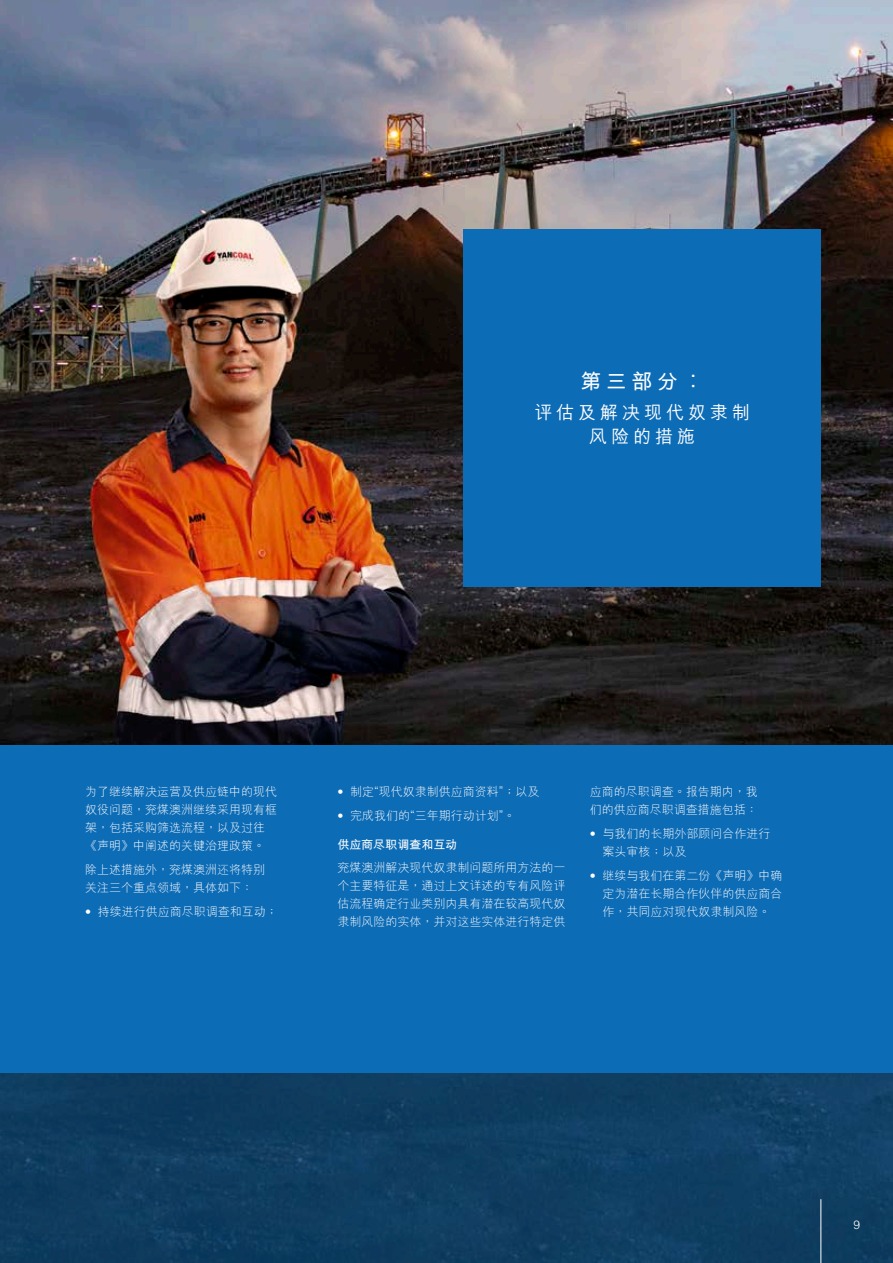
<style>
.page{position:relative;width:893px;height:1263px;background:#fff}
.page>*{position:absolute;margin:0;border:0;box-sizing:border-box;transform-origin:0 0}
.t1{font:700 21px "M Hei HKS";color:#fff}
.t2{font:500 18px/24px "M Hei HKS";letter-spacing:.22em;color:#fff;text-align:center}
.t3{font:300 12px/18px "M Hei HKS";color:#fff}
.t4{font:700 12px "M Hei HKS";color:#fff}
.t5{font:300 12px "Helvetica LT Std";color:#fff}
.s1{font-family:"Helvetica LT Std"}
</style>
<div class="page">
<img style="left:0;top:0;width:893px;height:745px">
<div style="left:0;top:745px;width:893px;height:327px;background:#0d6cb6"></div>
<div style="left:463px;top:230px;width:358px;height:357px;background:#0d6cb6"></div>
<svg style="left:0;top:1072px;width:893px;height:191px;background:#0f3d61"></svg>
<hr style="left:821px;top:1199px;width:1px;height:64px;background:#fff">
<h1 class="t1" style="left:580px;top:366px;width:125px">第三部分︰</h1>
<h2 class="t2" style="left:534px;top:399px;width:217px">評估及解決現代奴隸制風險的措施</h2>
<p class="t3" style="left:85px;top:782px;width:193px">為了繼續解決運營及供應鏈中的現代奴役問題，兖煤澳洲繼續採用現有框架，包括採購篩選流程，以及過往《聲明》中闡述的關鍵治理政策。</p>
<p class="t3" style="left:85px;top:860px;width:181px">除上述措施外，兖煤澳洲還將特別關注三個重點領域，具體如下：</p>
<p class="t3" style="left:85px;top:902px;width:194px"><span class="s1">•</span> 持續進行供應商盡職調查和互動；</p>
<p class="t3" style="left:337px;top:782px;width:204px"><span class="s1">•</span> 制定<span class="s1">“</span>現代奴隸制供應商資料<span class="s1">”</span>；以及</p>
<p class="t3" style="left:337px;top:806px;width:180px"><span class="s1">•</span> 完成我們的<span class="s1">“</span>三年期行動計劃<span class="s1">”</span>。</p>
<p class="t4" style="left:337px;top:836px;width:121px">供應商盡職調查和互動</p>
<p class="t3" style="left:337px;top:858px;width:229px;text-align:justify">兖煤澳洲解決現代奴隸制問題所用方法的一個主要特征是，通過上文詳述的專有風險評估流程確定行業類別內具有潛在較高現代奴隸制風險的實體，並對這些實體進行特定供</p>
<p class="t3" style="left:590px;top:782px;width:169px">應商的盡職調查。報告期內，我們的供應商盡職調查措施包括：</p>
<p class="t3" style="left:602px;top:824px;width:169px;text-indent:-13px"><span class="s1">•</span> 與我們的長期外部顧問合作進行案頭審核；以及</p>
<p class="t3" style="left:602px;top:866px;width:181px;text-align:justify;text-indent:-13px"><span class="s1">•</span> 繼續與我們在第二份《聲明》中確定為潛在長期合作伙伴的供應商合作，共同應對現代奴隸制風險。</p>
<p class="t5" style="left:854px;top:1217px;width:8px">9</p>
</div>
